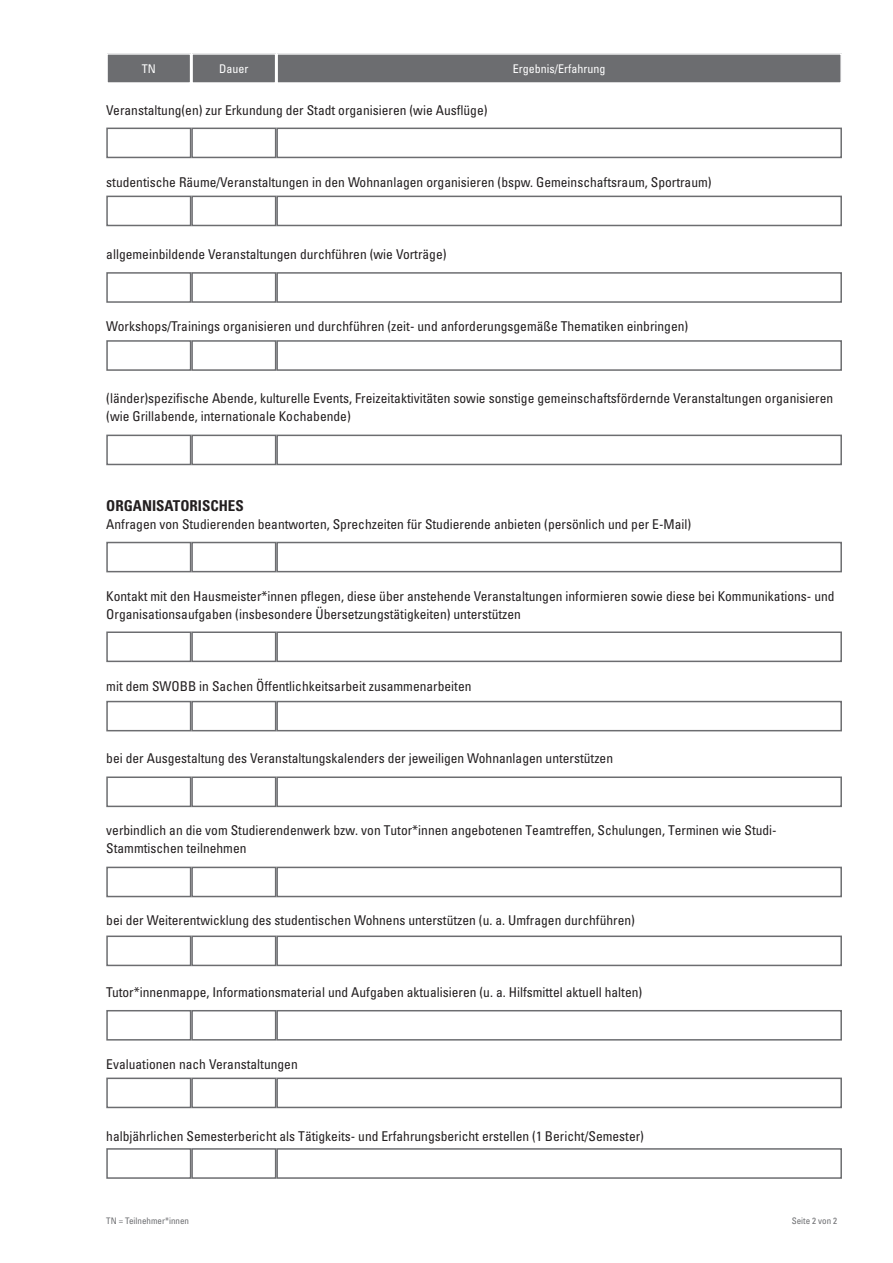
<style>
.page{position:relative;width:893px;height:1263px;background:#fff}
.page>*{position:absolute;margin:0;border:0;box-sizing:border-box;transform-origin:0 0}
.t1{font:700 condensed 15px "Univers";color:#231f20}
.t2{font:condensed 13.5px/18px "Univers";color:#231f20}
.t3{font:condensed 12px "Univers";color:#fff}
.t4{font:condensed 9px "Univers";color:#6c6d70}
</style>
<div class="page">
<div style="left:106px;top:128px;width:85px;height:30px;background:#fff;border:2px solid #6c6d70"></div>
<div style="left:191px;top:128px;width:85px;height:30px;background:#fff;border:2px solid #6c6d70"></div>
<div style="left:276px;top:128px;width:566px;height:30px;background:#fff;border:2px solid #6c6d70"></div>
<div style="left:106px;top:196px;width:85px;height:30px;background:#fff;border:2px solid #6c6d70"></div>
<div style="left:191px;top:196px;width:85px;height:30px;background:#fff;border:2px solid #6c6d70"></div>
<div style="left:276px;top:196px;width:566px;height:30px;background:#fff;border:2px solid #6c6d70"></div>
<div style="left:106px;top:272px;width:85px;height:31px;background:#fff;border:2px solid #6c6d70"></div>
<div style="left:191px;top:272px;width:85px;height:31px;background:#fff;border:2px solid #6c6d70"></div>
<div style="left:276px;top:272px;width:566px;height:31px;background:#fff;border:2px solid #6c6d70"></div>
<div style="left:106px;top:340px;width:85px;height:31px;background:#fff;border:2px solid #6c6d70"></div>
<div style="left:191px;top:340px;width:85px;height:31px;background:#fff;border:2px solid #6c6d70"></div>
<div style="left:276px;top:340px;width:566px;height:31px;background:#fff;border:2px solid #6c6d70"></div>
<div style="left:106px;top:435px;width:85px;height:30px;background:#fff;border:2px solid #6c6d70"></div>
<div style="left:191px;top:435px;width:85px;height:30px;background:#fff;border:2px solid #6c6d70"></div>
<div style="left:276px;top:435px;width:566px;height:30px;background:#fff;border:2px solid #6c6d70"></div>
<div style="left:106px;top:542px;width:85px;height:30px;background:#fff;border:2px solid #6c6d70"></div>
<div style="left:191px;top:542px;width:85px;height:30px;background:#fff;border:2px solid #6c6d70"></div>
<div style="left:276px;top:542px;width:566px;height:30px;background:#fff;border:2px solid #6c6d70"></div>
<div style="left:106px;top:631px;width:85px;height:31px;background:#fff;border:2px solid #6c6d70"></div>
<div style="left:191px;top:631px;width:85px;height:31px;background:#fff;border:2px solid #6c6d70"></div>
<div style="left:276px;top:631px;width:566px;height:31px;background:#fff;border:2px solid #6c6d70"></div>
<div style="left:106px;top:701px;width:85px;height:30px;background:#fff;border:2px solid #6c6d70"></div>
<div style="left:191px;top:701px;width:85px;height:30px;background:#fff;border:2px solid #6c6d70"></div>
<div style="left:276px;top:701px;width:566px;height:30px;background:#fff;border:2px solid #6c6d70"></div>
<div style="left:106px;top:776px;width:85px;height:31px;background:#fff;border:2px solid #6c6d70"></div>
<div style="left:191px;top:776px;width:85px;height:31px;background:#fff;border:2px solid #6c6d70"></div>
<div style="left:276px;top:776px;width:566px;height:31px;background:#fff;border:2px solid #6c6d70"></div>
<div style="left:106px;top:867px;width:85px;height:30px;background:#fff;border:2px solid #6c6d70"></div>
<div style="left:191px;top:867px;width:85px;height:30px;background:#fff;border:2px solid #6c6d70"></div>
<div style="left:276px;top:867px;width:566px;height:30px;background:#fff;border:2px solid #6c6d70"></div>
<div style="left:106px;top:935px;width:85px;height:31px;background:#fff;border:2px solid #6c6d70"></div>
<div style="left:191px;top:935px;width:85px;height:31px;background:#fff;border:2px solid #6c6d70"></div>
<div style="left:276px;top:935px;width:566px;height:31px;background:#fff;border:2px solid #6c6d70"></div>
<div style="left:106px;top:1010px;width:85px;height:30px;background:#fff;border:2px solid #6c6d70"></div>
<div style="left:191px;top:1010px;width:85px;height:30px;background:#fff;border:2px solid #6c6d70"></div>
<div style="left:276px;top:1010px;width:566px;height:30px;background:#fff;border:2px solid #6c6d70"></div>
<div style="left:106px;top:1077px;width:85px;height:31px;background:#fff;border:2px solid #6c6d70"></div>
<div style="left:191px;top:1077px;width:85px;height:31px;background:#fff;border:2px solid #6c6d70"></div>
<div style="left:276px;top:1077px;width:566px;height:31px;background:#fff;border:2px solid #6c6d70"></div>
<div style="left:106px;top:1148px;width:85px;height:31px;background:#fff;border:2px solid #6c6d70"></div>
<div style="left:191px;top:1148px;width:85px;height:31px;background:#fff;border:2px solid #6c6d70"></div>
<div style="left:276px;top:1148px;width:566px;height:31px;background:#fff;border:2px solid #6c6d70"></div>
<div style="left:107px;top:54px;width:84px;height:29px;background:#6c6d70"></div>
<div style="left:106px;top:53px;width:85px;height:31px;border:2px solid #fff"></div>
<div style="left:192px;top:54px;width:84px;height:29px;background:#6c6d70"></div>
<div style="left:191px;top:53px;width:85px;height:31px;border:2px solid #fff"></div>
<div style="left:277px;top:54px;width:564px;height:29px;background:#6c6d70"></div>
<div style="left:276px;top:53px;width:566px;height:31px;border:2px solid #fff"></div>
<p class="t3" style="left:142px;top:61px;width:16px">TN</p>
<p class="t3" style="left:219px;top:61px;width:31px">Dauer</p>
<p class="t3" style="left:513px;top:61px;width:94px">Ergebnis/Erfahrung</p>
<p class="t2" style="left:106px;top:101px;width:383px">Veranstaltung(en) zur Erkundung der Stadt organisieren (wie Ausflüge)</p>
<p class="t2" style="left:106px;top:173px;width:607px">studentische Räume/Veranstaltungen in den Wohnanlagen organisieren (bspw. Gemeinschaftsraum, Sportraum)</p>
<p class="t2" style="left:106px;top:245px;width:342px">allgemeinbildende Veranstaltungen durchführen (wie Vorträge)</p>
<p class="t2" style="left:106px;top:317px;width:583px">Workshops/Trainings organisieren und durchführen (zeit- und anforderungsgemäße Thematiken einbringen)</p>
<p class="t2" style="left:106px;top:389px;width:728px">(länder)spezifische Abende, kulturelle Events, Freizeitaktivitäten sowie sonstige gemeinschaftsfördernde Veranstaltungen organisieren (wie Grillabende, internationale Kochabende)</p>
<p class="t1" style="left:106px;top:496px;width:139px">ORGANISATORISCHES</p>
<p class="t2" style="left:106px;top:515px;width:586px">Anfragen von Studierenden beantworten, Sprechzeiten für Studierende anbieten (persönlich und per E-Mail)</p>
<p class="t2" style="left:106px;top:587px;width:730px">Kontakt mit den Hausmeister*innen pflegen, diese über anstehende Veranstaltungen informieren sowie diese bei Kommunikations- und<br>Organisationsaufgaben (insbesondere Übersetzungstätigkeiten) unterstützen</p>
<p class="t2" style="left:106px;top:677px;width:367px">mit dem SWOBB in Sachen Öffentlichkeitsarbeit zusammenarbeiten</p>
<p class="t2" style="left:106px;top:749px;width:508px">bei der Ausgestaltung des Veranstaltungskalenders der jeweiligen Wohnanlagen unterstützen</p>
<p class="t2" style="left:106px;top:821px;width:672px">verbindlich an die vom Studierendenwerk bzw. von Tutor*innen angebotenen Teamtreffen, Schulungen, Terminen wie Studi-<br>Stammtischen teilnehmen</p>
<p class="t2" style="left:106px;top:911px;width:530px">bei der Weiterentwicklung des studentischen Wohnens unterstützen (u. a. Umfragen durchführen)</p>
<p class="t2" style="left:106px;top:983px;width:537px">Tutor*innenmappe, Informationsmaterial und Aufgaben aktualisieren (u. a. Hilfsmittel aktuell halten)</p>
<p class="t2" style="left:106px;top:1055px;width:193px">Evaluationen nach Veranstaltungen</p>
<p class="t2" style="left:106px;top:1127px;width:539px">halbjährlichen Semesterbericht als Tätigkeits- und Erfahrungsbericht erstellen (1 Bericht/Semester)</p>
<p class="t4" style="left:106px;top:1214px;width:84px">TN = Teilnehmer*innen</p>
<p class="t4" style="left:792px;top:1214px;width:47px">Seite 2 von 2</p>
</div>
